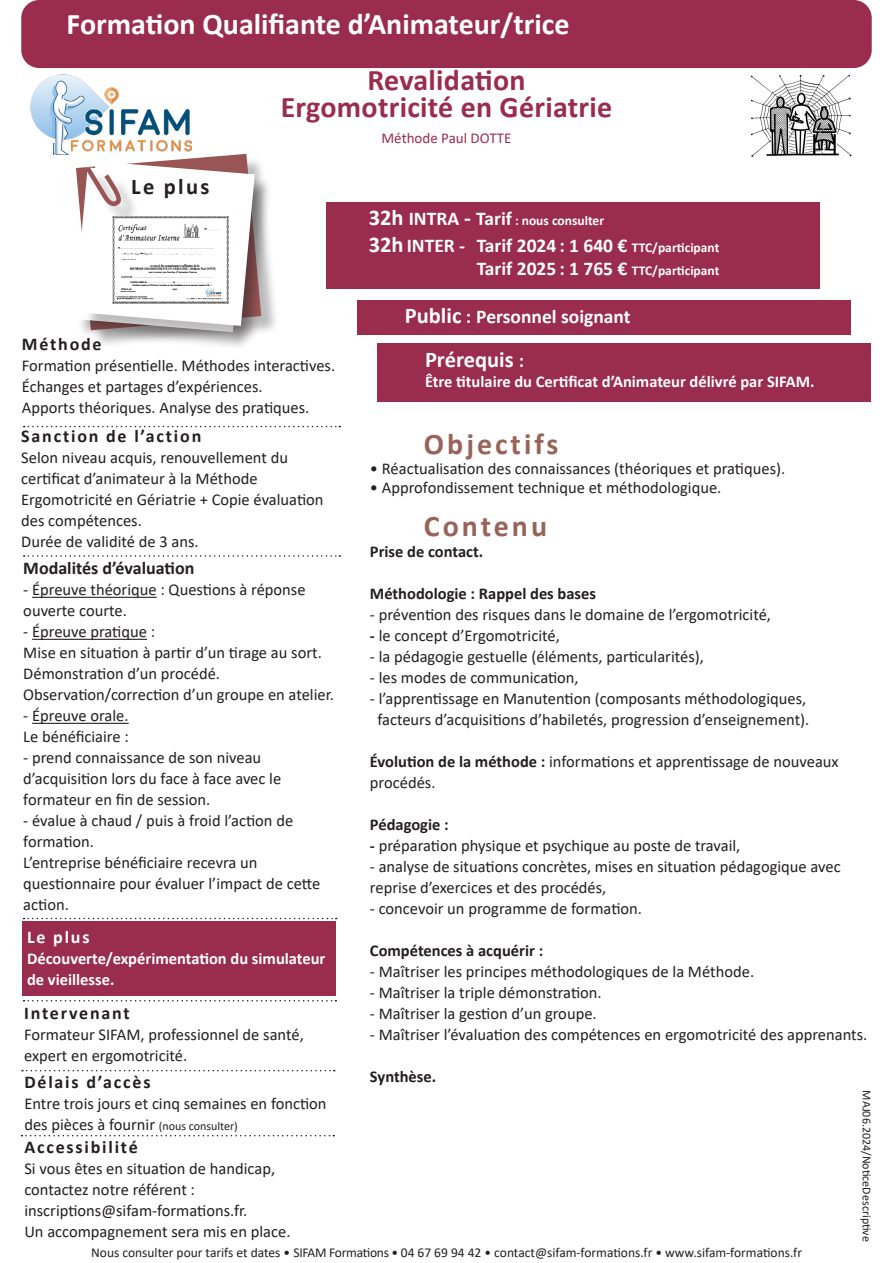
<style>
.page{position:relative;width:893px;height:1263px;background:#fff}
.page>*{position:absolute;margin:0;border:0;box-sizing:border-box;transform-origin:0 0}
.t1{font:700 30px "Calibri";color:#fff}
.TITRE_1_G{font:700 30px "Calibri";letter-spacing:.01em;color:#9a2c4d}
.t2{font:700 30px "Calibri";letter-spacing:.1em;color:#986358}
.t3{font:700 22.5px "Calibri";color:#fff}
.t4{font:700 22.5px "Calibri";letter-spacing:.1em;color:#231f20}
.t5{font:700 19.5px "Calibri";color:#fff}
.t6{font:700 18px "Calibri";letter-spacing:.1em;color:#231f20}
.t7{font:700 18px "Calibri";color:#231f20}
.t8{font:700 18px "Calibri";letter-spacing:.1em;color:#fff}
.t9{font:16.5px/21px "Calibri";color:#231f20}
.t10{font:700 16.5px/21px "Calibri";color:#fff}
.t11{font:700 16.5px "Calibri";color:#231f20}
.TITRE_1_G-2{font:15px "Calibri";color:#9a2c4d}
.t12{font:13.5px "Calibri";color:#231f20}
.t13{font:700 13.5px "Calibri";color:#fff}
.t14{font:12px "Calibri";color:#231f20}
.s1{font-size:22.5px}
.s2{font-size:19.5px}
.s3{font-size:13.5px}
.s4{font-size:12px}
.s5{font-weight:700}
</style>
<div class="page">
<div style="left:85px;top:164px;width:188px;height:180px;background:#231f20;opacity:.3"></div>
<svg style="left:76px;top:154px;width:185px;height:178px"></svg>
<img style="left:109px;top:216px;width:123px;height:88px">
<img style="left:750px;top:74px;width:102px;height:83px">
<div style="left:21px;top:0;width:851px;height:68px;background:#9a2c4d;border-radius:18px"></div>
<img style="left:30px;top:74px;width:161px;height:81px">
<div style="left:377px;top:343px;width:494px;height:59px;background:#9a2c4d"></div>
<div style="left:357px;top:300px;width:493px;height:34px;background:#9a2c4d"></div>
<div style="left:22px;top:921px;width:314px;height:75px;background:#9a2c4d"></div>
<svg style="left:23px;top:918px;width:314px;height:1px"></svg>
<svg style="left:24px;top:1000px;width:312px;height:1px"></svg>
<svg style="left:22px;top:1070px;width:313px;height:1px"></svg>
<svg style="left:24px;top:426px;width:316px;height:1px"></svg>
<svg style="left:24px;top:555px;width:316px;height:2px"></svg>
<hr style="left:32px;top:597px;width:125px;height:1px;background:#231f20">
<hr style="left:32px;top:639px;width:115px;height:1px;background:#231f20">
<hr style="left:32px;top:723px;width:97px;height:1px;background:#231f20">
<svg style="left:21px;top:1135px;width:313px;height:1px"></svg>
<div style="left:326px;top:203px;width:493px;height:86px;background:#9a2c4d"></div>
<p class="t1" style="left:67px;top:2px;width:504px">Formation Qualifiante d’Animateur/trice</p>
<p class="t4" style="left:131px;top:171px;width:80px">Le plus</p>
<p class="TITRE_1_G" style="left:367px;top:59px;width:160px">Revalidation</p>
<p class="TITRE_1_G" style="left:281px;top:86px;width:333px">Ergomotricité en Gériatrie</p>
<p class="TITRE_1_G-2" style="left:381px;top:128px;width:131px">Méthode Paul DOTTE</p>
<p class="t13" style="left:369px;top:211px;width:237px"><span class="s1">32h</span> <span class="s2">INTRA</span> <span class="s1">-</span> <span class="s2">Tarif</span> : nous consulter</p>
<p class="t5" style="left:369px;top:232px;width:352px"><span class="s1">32h</span> INTER - Tarif 2024 : 1 640 € <span class="s3">TTC/participant</span></p>
<p class="t5" style="left:477px;top:255px;width:244px">Tarif 2025 : 1 765 € <span class="s3">TTC/participant</span></p>
<p class="t5" style="left:405px;top:303px;width:227px"><span class="s1">Public</span> : Personnel soignant</p>
<p class="t6" style="left:22px;top:331px;width:81px">Méthode</p>
<p class="t9" style="left:22px;top:354px;width:315px">Formation présentielle. Méthodes interactives.<br>Échanges et partages d’expériences.</p>
<p class="t9" style="left:22px;top:396px;width:289px">Apports théoriques. Analyse des pratiques.</p>
<p class="t6" style="left:21px;top:423px;width:182px">Sanction de l’action</p>
<p class="t9" style="left:21px;top:446px;width:268px">Selon niveau acquis, renouvellement du</p>
<p class="t9" style="left:21px;top:467px;width:238px">certificat d’animateur à la Méthode</p>
<p class="t9" style="left:21px;top:488px;width:304px">Ergomotricité en Gériatrie + Copie évaluation des compétences.</p>
<p class="t9" style="left:21px;top:530px;width:179px">Durée de validité de 3 ans.</p>
<p class="t7" style="left:23px;top:556px;width:173px">Modalités d’évaluation</p>
<p class="t9" style="left:23px;top:579px;width:284px">- Épreuve théorique : Questions à réponse ouverte courte.</p>
<p class="t9" style="left:23px;top:621px;width:133px">- Épreuve pratique :</p>
<p class="t9" style="left:23px;top:642px;width:300px">Mise en situation à partir d’un tirage au sort.</p>
<p class="t9" style="left:23px;top:663px;width:198px">Démonstration d’un procédé.</p>
<p class="t9" style="left:23px;top:684px;width:312px">Observation/correction d’un groupe en atelier.</p>
<p class="t9" style="left:23px;top:705px;width:107px">- Épreuve orale.</p>
<p class="t9" style="left:23px;top:726px;width:107px">Le bénéficiaire :</p>
<p class="t9" style="left:23px;top:747px;width:239px">- prend connaissance de son niveau</p>
<p class="t9" style="left:23px;top:768px;width:259px">d’acquisition lors du face à face avec le</p>
<p class="t9" style="left:23px;top:789px;width:188px">formateur en fin de session.</p>
<p class="t9" style="left:23px;top:810px;width:271px">- évalue à chaud / puis à froid l’action de</p>
<p class="t9" style="left:23px;top:831px;width:72px">formation.</p>
<p class="t9" style="left:23px;top:852px;width:236px">L’entreprise bénéficiaire recevra un</p>
<p class="t9" style="left:23px;top:873px;width:299px">questionnaire pour évaluer l’impact de cette action.</p>
<p class="t8" style="left:27px;top:924px;width:64px">Le plus</p>
<p class="t10" style="left:27px;top:947px;width:300px">Découverte/expérimentation du simulateur de vieillesse.</p>
<p class="t6" style="left:24px;top:1000px;width:107px">Intervenant</p>
<p class="t9" style="left:24px;top:1023px;width:281px">Formateur SIFAM, professionnel de santé, expert en ergomotricité.</p>
<p class="t6" style="left:24px;top:1069px;width:128px">Délais d’accès</p>
<p class="t9" style="left:24px;top:1092px;width:304px">Entre trois jours et cinq semaines en fonction des pièces à fournir <span class="s4">(nous consulter)</span></p>
<p class="t6" style="left:24px;top:1134px;width:115px">Accessibilité</p>
<p class="t9" style="left:24px;top:1157px;width:252px">Si vous êtes en situation de handicap, contactez notre référent :</p>
<p class="t9" style="left:24px;top:1199px;width:224px">inscriptions@sifam-formations.fr.</p>
<p class="t9" style="left:24px;top:1220px;width:268px">Un accompagnement sera mis en place.</p>
<p class="t3" style="left:425px;top:343px;width:101px">Prérequis <span class="s2">:</span></p>
<p class="t10" style="left:425px;top:370px;width:391px">Être titulaire du Certificat d’Animateur délivré par SIFAM.</p>
<p class="t2" style="left:424px;top:423px;width:136px">Objectifs</p>
<p class="t9" style="left:370px;top:457px;width:417px">• Réactualisation des connaissances (théoriques et pratiques).</p>
<p class="t9" style="left:370px;top:477px;width:353px">• Approfondissement technique et méthodologique.</p>
<p class="t2" style="left:424px;top:505px;width:125px">Contenu</p>
<p class="t11" style="left:370px;top:540px;width:115px">Prise de contact.</p>
<p class="t11" style="left:370px;top:582px;width:228px">Méthodologie : Rappel des bases</p>
<p class="t9" style="left:370px;top:604px;width:403px">- prévention des risques dans le domaine de l’ergomotricité,</p>
<p class="t9" style="left:370px;top:625px;width:191px"><span class="s5">-</span> le concept d’Ergomotricité,</p>
<p class="t9" style="left:370px;top:646px;width:336px">- la pédagogie gestuelle (éléments, particularités),</p>
<p class="t9" style="left:370px;top:667px;width:210px">- les modes de communication,</p>
<p class="t9" style="left:370px;top:688px;width:438px">- l’apprentissage en Manutention (composants méthodologiques,</p>
<p class="t9" style="left:377px;top:709px;width:433px">facteurs d’acquisitions d’habiletés, progression d’enseignement).</p>
<p class="t9" style="left:370px;top:751px;width:470px"><span class="s5">Évolution de la méthode :</span> informations et apprentissage de nouveaux procédés.</p>
<p class="t11" style="left:370px;top:813px;width:80px">Pédagogie :</p>
<p class="t9" style="left:370px;top:835px;width:372px"><span class="s5">-</span> préparation physique et psychique au poste de travail,</p>
<p class="t9" style="left:370px;top:856px;width:472px">- analyse de situations concrètes, mises en situation pédagogique avec reprise d’exercices et des procédés,</p>
<p class="t9" style="left:370px;top:898px;width:274px">- concevoir un programme de formation.</p>
<p class="t11" style="left:370px;top:939px;width:175px">Compétences à acquérir :</p>
<p class="t9" style="left:370px;top:961px;width:386px">- Maîtriser les principes méthodologiques de la Méthode.</p>
<p class="t9" style="left:370px;top:982px;width:233px">- Maîtriser la triple démonstration.</p>
<p class="t9" style="left:370px;top:1003px;width:228px">- Maîtriser la gestion d’un groupe.</p>
<p class="t9" style="left:370px;top:1024px;width:499px">- Maîtriser l’évaluation des compétences en ergomotricité des apprenants.</p>
<p class="t11" style="left:370px;top:1065px;width:68px">Synthèse.</p>
<p class="t14" style="left:875px;top:1090px;width:153px;rotate:90deg">MAJ06.2024/NoticeDescriptive</p>
<p class="t12" style="left:91px;top:1243px;width:712px">Nous consulter pour tarifs et dates • SIFAM Formations • 04 67 69 94 42 • contact@sifam-formations.fr • www.sifam-formations.fr</p>
</div>
